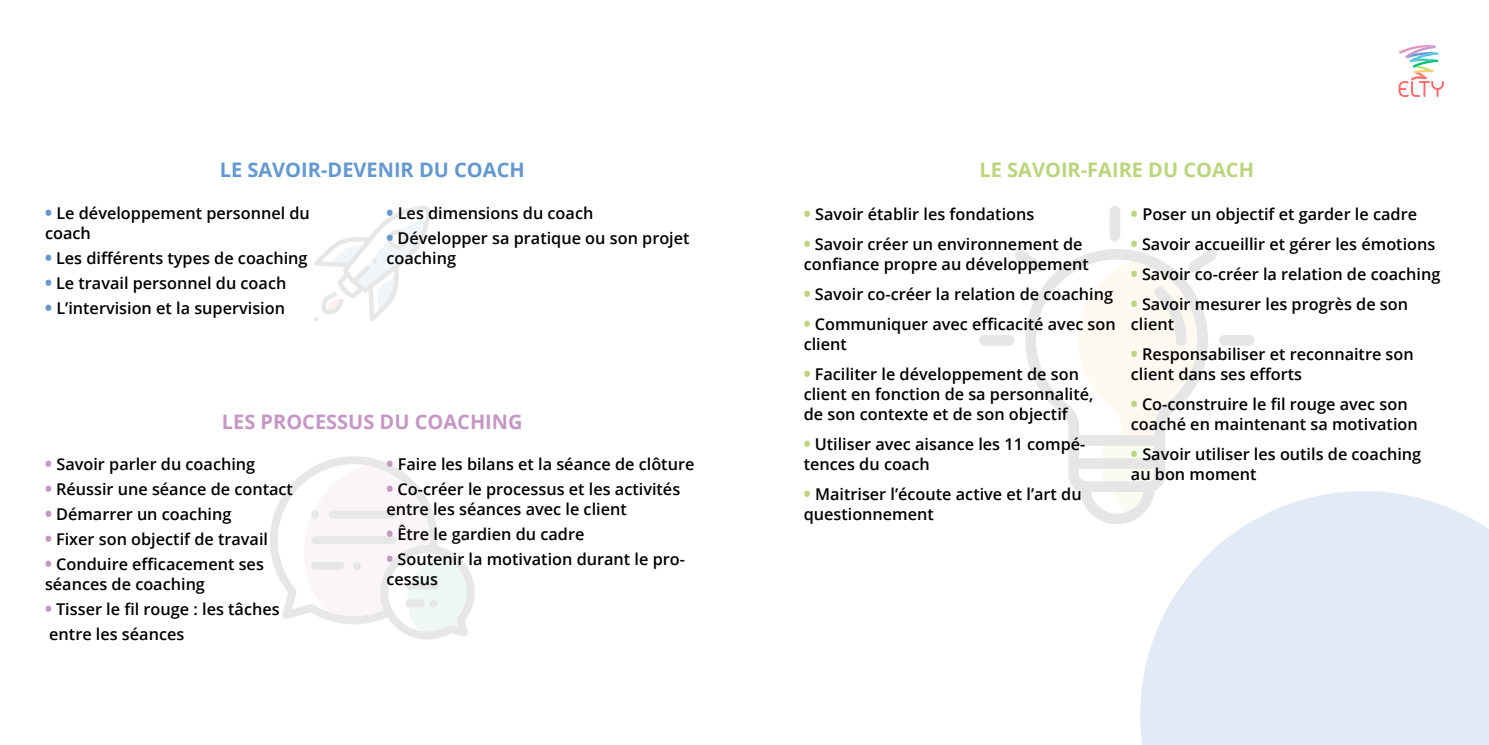
<style>
.page{position:relative;width:1489px;height:745px;background:#fff}
.page>*{position:absolute;margin:0;border:0;box-sizing:border-box;transform-origin:0 0}
.t1{font:700 20px "Open Sans";color:#6398d1}
.t2{font:700 20px "Open Sans";color:#c697c5}
.t3{font:700 20px "Open Sans";color:#bbd57d}
.t4{font:600 16.25px/20px "Open Sans";color:#000}
.s1{font-weight:800;font-size:17.5px;color:#6398d1}
.s2{font-weight:800;font-size:17.5px;color:#c697c5}
.s3{font-weight:800;font-size:17.5px;color:#bbd57d}
</style>
<div class="page">
<svg style="left:1398px;top:45px;width:45px;height:52px"></svg>
<svg style="left:270px;top:456px;width:204px;height:183px"></svg>
<svg style="left:314px;top:206px;width:116px;height:115px"></svg>
<div style="left:979px;top:335px;width:35px;height:10px;background:#e6e6e6;border-radius:5px"></div>
<div style="left:1218px;top:335px;width:36px;height:10px;background:#e6e6e6;border-radius:5px"></div>
<div style="left:1109px;top:206px;width:11px;height:35px;background:#e6e6e6;border-radius:5px"></div>
<svg style="left:1015px;top:249px;width:8px;height:14px"></svg>
<svg style="left:1023px;top:249px;width:185px;height:274px"></svg>
<svg style="left:1140px;top:490px;width:348px;height:254px;background:#e6ecf6"></svg>
<p class="t1" style="left:220px;top:155px;width:306px">LE SAVOIR-DEVENIR DU COACH</p>
<p class="t4" style="left:45px;top:203px;width:266px"><span class="s1">•</span> Le développement personnel du coach</p>
<p class="t4" style="left:45px;top:248px;width:264px"><span class="s1">•</span> Les différents types de coaching</p>
<p class="t4" style="left:45px;top:273px;width:243px"><span class="s1">•</span> Le travail personnel du coach</p>
<p class="t4" style="left:45px;top:298px;width:241px"><span class="s1">•</span> L’intervision et la supervision</p>
<p class="t4" style="left:386px;top:203px;width:208px"><span class="s1">•</span> Les dimensions du coach</p>
<p class="t4" style="left:386px;top:228px;width:304px"><span class="s1">•</span> Développer sa pratique ou son projet coaching</p>
<p class="t2" style="left:222px;top:407px;width:302px">LES PROCESSUS DU COACHING</p>
<p class="t4" style="left:45px;top:453px;width:212px"><span class="s2">•</span> Savoir parler du coaching</p>
<p class="t4" style="left:45px;top:478px;width:249px"><span class="s2">•</span> Réussir une séance de contact</p>
<p class="t4" style="left:45px;top:503px;width:188px"><span class="s2">•</span> Démarrer un coaching</p>
<p class="t4" style="left:45px;top:528px;width:224px"><span class="s2">•</span> Fixer son objectif de travail</p>
<p class="t4" style="left:45px;top:553px;width:220px"><span class="s2">•</span> Conduire efficacement ses séances de coaching</p>
<p class="t4" style="left:45px;top:595px;width:236px;line-height:25px"><span class="s2">•</span> Tisser le fil rouge : les tâches entre les séances</p>
<p class="t4" style="left:386px;top:453px;width:309px"><span class="s2">•</span> Faire les bilans et la séance de clôture</p>
<p class="t4" style="left:386px;top:478px;width:295px"><span class="s2">•</span> Co-créer le processus et les activités entre les séances avec le client</p>
<p class="t4" style="left:386px;top:523px;width:199px"><span class="s2">•</span> Être le gardien du cadre</p>
<p class="t4" style="left:386px;top:548px;width:300px"><span class="s2">•</span> Soutenir la motivation durant le pro&shy;cessus</p>
<p class="t3" style="left:979px;top:155px;width:276px">LE SAVOIR-FAIRE DU COACH</p>
<p class="t4" style="left:803px;top:203px;width:232px"><span class="s3">•</span> Savoir établir les fondations</p>
<p class="t4" style="left:803px;top:233px;width:287px"><span class="s3">•</span> Savoir créer un environnement de confiance propre au développement</p>
<p class="t4" style="left:803px;top:283px;width:311px"><span class="s3">•</span> Savoir co-créer la relation de coaching</p>
<p class="t4" style="left:803px;top:313px;width:313px"><span class="s3">•</span> Communiquer avec efficacité avec son client</p>
<p class="t4" style="left:803px;top:363px;width:291px"><span class="s3">•</span> Faciliter le développement de son client en fonction de sa personnalité, de son contexte et de son objectif</p>
<p class="t4" style="left:803px;top:433px;width:283px"><span class="s3">•</span> Utiliser avec aisance les 11 compé&shy;tences du coach</p>
<p class="t4" style="left:803px;top:483px;width:279px"><span class="s3">•</span> Maitriser l’écoute active et l’art du questionnement</p>
<p class="t4" style="left:1130px;top:203px;width:287px"><span class="s3">•</span> Poser un objectif et garder le cadre</p>
<p class="t4" style="left:1130px;top:233px;width:306px"><span class="s3">•</span> Savoir accueillir et gérer les émotions</p>
<p class="t4" style="left:1130px;top:263px;width:311px"><span class="s3">•</span> Savoir co-créer la relation de coaching</p>
<p class="t4" style="left:1130px;top:293px;width:279px"><span class="s3">•</span> Savoir mesurer les progrès de son client</p>
<p class="t4" style="left:1130px;top:343px;width:284px"><span class="s3">•</span> Responsabiliser et reconnaitre son client dans ses efforts</p>
<p class="t4" style="left:1130px;top:393px;width:288px"><span class="s3">•</span> Co-construire le fil rouge avec son coaché en maintenant sa motivation</p>
<p class="t4" style="left:1130px;top:443px;width:292px"><span class="s3">•</span> Savoir utiliser les outils de coaching au bon moment</p>
</div>
